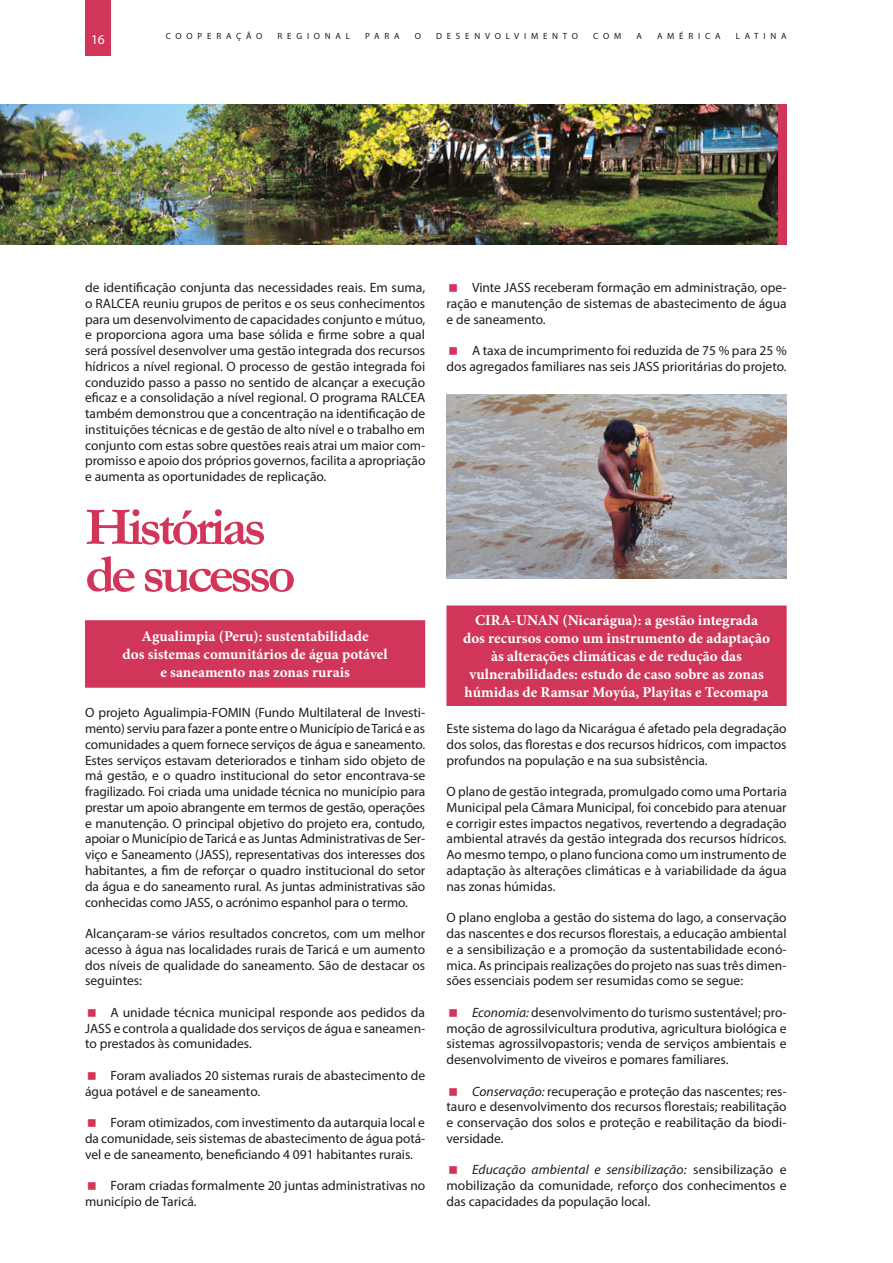
<style>
.page{position:relative;width:893px;height:1263px;background:#fff}
.page>*{position:absolute;margin:0;border:0;box-sizing:border-box;transform-origin:0 0}
.Títulos_de_Texto{font:700 54px/47.2px "Garamond";letter-spacing:-.07em;color:#d1365a}
.encabezados_textos_c{font:700 15px/18px "Minion Pro";color:#fff;text-align:center}
.Texto_volcado{font:13.5px/15.8px "Myriad Pro";color:#1d1d1b;text-align:justify}
.Descripción_de_progr{font:13.5px "Myriad Pro";color:#fff}
.Descripción_de_progr-2{font:9px "Myriad Pro";letter-spacing:.53em;color:#1d1d1b}
.s1{font-style:italic}
</style>
<div class="page">
<div style="left:85px;top:620px;width:340px;height:68px;background:#d1365a"></div>
<div style="left:446px;top:605px;width:341px;height:101px;background:#d1365a"></div>
<img style="left:446px;top:394px;width:341px;height:184px">
<div style="left:85px;top:0;width:26px;height:55px;background:#d1365a"></div>
<img style="left:0;top:104px;width:778px;height:140px">
<div style="left:778px;top:104px;width:9px;height:140px;background:#d1365a"></div>
<p class="Descripción_de_progr" style="left:91px;top:31px;width:15px">16</p>
<p class="Descripción_de_progr-2" style="left:166px;top:30px;width:98px">COOPERAÇÃO</p>
<p class="Descripción_de_progr-2" style="left:278px;top:30px;width:74px">REGIONAL</p>
<p class="Descripción_de_progr-2" style="left:365px;top:30px;width:36px">PARA</p>
<p class="Descripción_de_progr-2" style="left:415px;top:30px;width:8px">O</p>
<p class="Descripción_de_progr-2" style="left:436px;top:30px;width:144px">DESENVOLVIMENTO</p>
<p class="Descripción_de_progr-2" style="left:593px;top:30px;width:30px">COM</p>
<p class="Descripción_de_progr-2" style="left:636px;top:30px;width:7px">A</p>
<p class="Descripción_de_progr-2" style="left:657px;top:30px;width:65px">AMÉRICA</p>
<p class="Descripción_de_progr-2" style="left:736px;top:30px;width:52px">LATINA</p>
<p class="Texto_volcado" style="left:85px;top:280px;width:342px">de identificação conjunta das necessidades reais. Em suma, o RALCEA reuniu grupos de peritos e os seus conhecimentos para um desenvolvimento de capacidades conjunto e mútuo, e proporciona agora uma base sólida e firme sobre a qual será possível desenvolver uma gestão integrada dos recursos hídricos a nível regional. O processo de gestão integrada foi conduzido passo a passo no sentido de alcançar a execução eficaz e a consolidação a nível regional. O programa RALCEA também demonstrou que a concentração na identificação de instituições técnicas e de gestão de alto nível e o trabalho em conjunto com estas sobre questões reais atrai um maior com&shy;promisso e apoio dos próprios governos, facilita a apropriação e aumenta as oportunidades de replicação.</p>
<p class="Títulos_de_Texto" style="left:85px;top:504px;width:212px">Histórias de sucesso</p>
<p class="encabezados_textos_c" style="left:123px;top:627px;width:266px">Agualimpia (Peru): sustentabilidade<br>dos sistemas comunitários de água potável e saneamento nas zonas rurais</p>
<p class="Texto_volcado" style="left:85px;top:705px;width:342px">O projeto Agualimpia-FOMIN (Fundo Multilateral de Investi&shy;mento) serviu para fazer a ponte entre o Município de Taricá e as comunidades a quem fornece serviços de água e saneamento.<br>Estes serviços estavam deteriorados e tinham sido objeto de má gestão, e o quadro institucional do setor encontrava-se fragilizado. Foi criada uma unidade técnica no município para prestar um apoio abrangente em termos de gestão, operações e manutenção. O principal objetivo do projeto era, contudo, apoiar o Município de Taricá e as Juntas Administrativas de Ser&shy;viço e Saneamento (JASS), representativas dos interesses dos habitantes, a fim de reforçar o quadro institucional do setor da água e do saneamento rural. As juntas administrativas são conhecidas como JASS, o acrónimo espanhol para o termo.</p>
<p class="Texto_volcado" style="left:85px;top:925px;width:342px">Alcançaram-se vários resultados concretos, com um melhor acesso à água nas localidades rurais de Taricá e um aumento dos níveis de qualidade do saneamento. São de destacar os seguintes:</p>
<p class="Texto_volcado" style="left:85px;top:1004px;width:342px;text-indent:26px">A unidade técnica municipal responde aos pedidos da JASS e controla a qualidade dos serviços de água e saneamen&shy;to prestados às comunidades.</p>
<p class="Texto_volcado" style="left:85px;top:1067px;width:342px;text-indent:26px">Foram avaliados 20 sistemas rurais de abastecimento de água potável e de saneamento.</p>
<p class="Texto_volcado" style="left:85px;top:1114px;width:342px;text-indent:26px">Foram otimizados, com investimento da autarquia local e da comunidade, seis sistemas de abastecimento de água potá&shy;vel e de saneamento, beneficiando 4 091 habitantes rurais.</p>
<p class="Texto_volcado" style="left:85px;top:1177px;width:342px;text-indent:26px">Foram criadas formalmente 20 juntas administrativas no município de Taricá.</p>
<p class="Texto_volcado" style="left:446px;top:280px;width:342px;text-indent:26px">Vinte JASS receberam formação em administração, ope&shy;ração e manutenção de sistemas de abastecimento de água e de saneamento.</p>
<p class="Texto_volcado" style="left:446px;top:343px;width:342px;text-align:right">A taxa de incumprimento foi reduzida de 75 % para 25 %<br>dos agregados familiares nas seis JASS prioritárias do projeto.</p>
<p class="encabezados_textos_c" style="left:463px;top:611px;width:308px">CIRA-UNAN (Nicarágua): a gestão integrada dos recursos como um instrumento de adaptação às alterações climáticas e de redução das vulnerabilidades: estudo de caso sobre as zonas húmidas de Ramsar Moyúa, Playitas e Tecomapa</p>
<p class="Texto_volcado" style="left:446px;top:721px;width:342px">Este sistema do lago da Nicarágua é afetado pela degradação dos solos, das florestas e dos recursos hídricos, com impactos profundos na população e na sua subsistência.</p>
<p class="Texto_volcado" style="left:446px;top:784px;width:342px">O plano de gestão integrada, promulgado como uma Portaria Municipal pela Câmara Municipal, foi concebido para atenuar e corrigir estes impactos negativos, revertendo a degradação ambiental através da gestão integrada dos recursos hídricos.<br>Ao mesmo tempo, o plano funciona como um instrumento de adaptação às alterações climáticas e à variabilidade da água nas zonas húmidas.</p>
<p class="Texto_volcado" style="left:446px;top:910px;width:342px">O plano engloba a gestão do sistema do lago, a conservação das nascentes e dos recursos florestais, a educação ambiental e a sensibilização e a promoção da sustentabilidade econó&shy;mica. As principais realizações do projeto nas suas três dimen&shy;sões essenciais podem ser resumidas como se segue:</p>
<p class="Texto_volcado" style="left:446px;top:1004px;width:342px;text-indent:26px"><span class="s1">Economia:</span> desenvolvimento do turismo sustentável; pro&shy;moção de agrossilvicultura produtiva, agricultura biológica e sistemas agrossilvopastoris; venda de serviços ambientais e desenvolvimento de viveiros e pomares familiares.</p>
<p class="Texto_volcado" style="left:446px;top:1083px;width:342px;text-indent:26px"><span class="s1">Conservação:</span> recuperação e proteção das nascentes; res&shy;tauro e desenvolvimento dos recursos florestais; reabilitação e conservação dos solos e proteção e reabilitação da biodi&shy;versidade.</p>
<p class="Texto_volcado" style="left:446px;top:1162px;width:342px;text-indent:26px"><span class="s1">Educação ambiental e sensibilização:</span> sensibilização e mobilização da comunidade, reforço dos conhecimentos e das capacidades da população local.</p>
</div>
